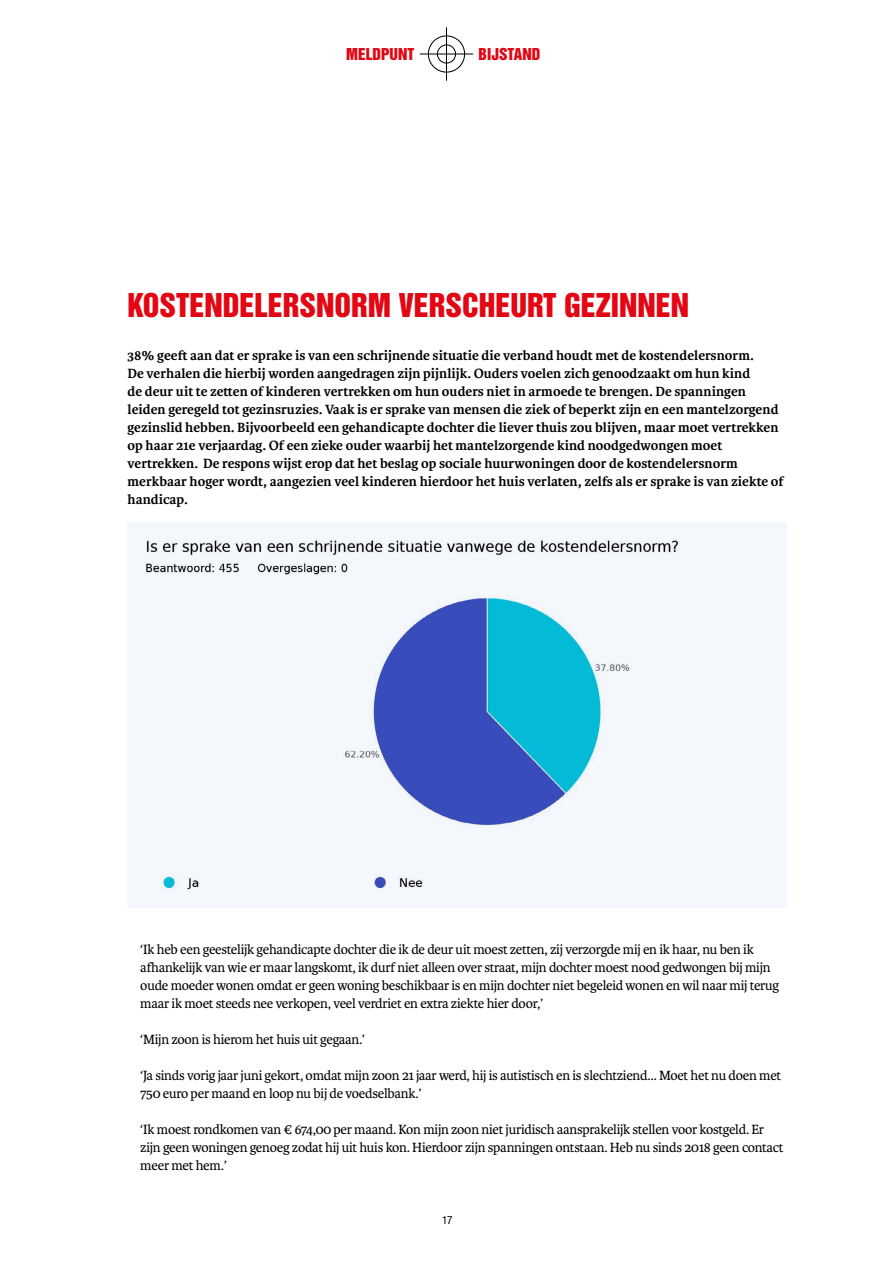
<style>
.page{position:relative;width:893px;height:1263px;background:#fff}
.page>*{position:absolute;margin:0;border:0;box-sizing:border-box;transform-origin:0 0}
.t1{font:30px "Helvetica Inserat LT Std";color:#e30613}
.t2{font:15px "Helvetica Inserat LT Std";color:#e30613}
.t3{font:14.25px/18px "Karmina";letter-spacing:-.02em;color:#000}
.t4{font:700 14.25px/18px "Karmina";color:#000}
.t5{font:condensed 11.25px "Helvetica Neue LT Std";color:#000}
</style>
<div class="page">
<svg style="left:420px;top:27px;width:53px;height:54px"></svg>
<div style="left:128px;top:522px;width:659px;height:385px;background:#f4f7fc"></div>
<img style="left:133px;top:540px;width:621px;height:368px">
<p class="t2" style="left:346px;top:45px;width:70px">MELDPUNT</p>
<p class="t2" style="left:479px;top:45px;width:63px">BIJSTAND</p>
<h1 class="t1" style="left:128px;top:288px;width:563px">KOSTENDELERSNORM VERSCHEURT GEZINNEN</h1>
<p class="t4" style="left:128px;top:347px;width:658px">38% geeft aan dat er sprake is van een schrijnende situatie die verband houdt met de kostendelersnorm.<br>De verhalen die hierbij worden aangedragen zijn pijnlijk. Ouders voelen zich genoodzaakt om hun kind<br>de deur uit te zetten of kinderen vertrekken om hun ouders niet in armoede te brengen. De spanningen leiden geregeld tot gezinsruzies. Vaak is er sprake van mensen die ziek of beperkt zijn en een mantelzorgend gezinslid hebben. Bijvoorbeeld een gehandicapte dochter die liever thuis zou blijven, maar moet vertrekken op haar 21e verjaardag. Of een zieke ouder waarbij het mantelzorgende kind noodgedwongen moet vertrekken. De respons wijst erop dat het beslag op sociale huurwoningen door de kostendelersnorm merkbaar hoger wordt, aangezien veel kinderen hierdoor het huis verlaten, zelfs als er sprake is van ziekte of handicap.</p>
<p class="t3" style="left:140px;top:941px;width:640px">‘Ik heb een geestelijk gehandicapte dochter die ik de deur uit moest zetten, zij verzorgde mij en ik haar, nu ben ik afhankelijk van wie er maar langskomt, ik durf niet alleen over straat, mijn dochter moest nood gedwongen bij mijn oude moeder wonen omdat er geen woning beschikbaar is en mijn dochter niet begeleid wonen en wil naar mij terug maar ik moet steeds nee verkopen, veel verdriet en extra ziekte hier door,’</p>
<p class="t3" style="left:140px;top:1031px;width:226px">‘Mijn zoon is hierom het huis uit gegaan.’</p>
<p class="t3" style="left:140px;top:1067px;width:642px">‘Ja sinds vorig jaar juni gekort, omdat mijn zoon 21 jaar werd, hij is autistisch en is slechtziend… Moet het nu doen met<br>750 euro per maand en loop nu bij de voedselbank.’</p>
<p class="t3" style="left:140px;top:1121px;width:644px">‘Ik moest rondkomen van € 674,00 per maand. Kon mijn zoon niet juridisch aansprakelijk stellen voor kostgeld. Er zijn geen woningen genoeg zodat hij uit huis kon. Hierdoor zijn spanningen ontstaan. Heb nu sinds 2018 geen contact meer met hem.’</p>
<p class="t5" style="left:442px;top:1214px;width:12px">17</p>
</div>
